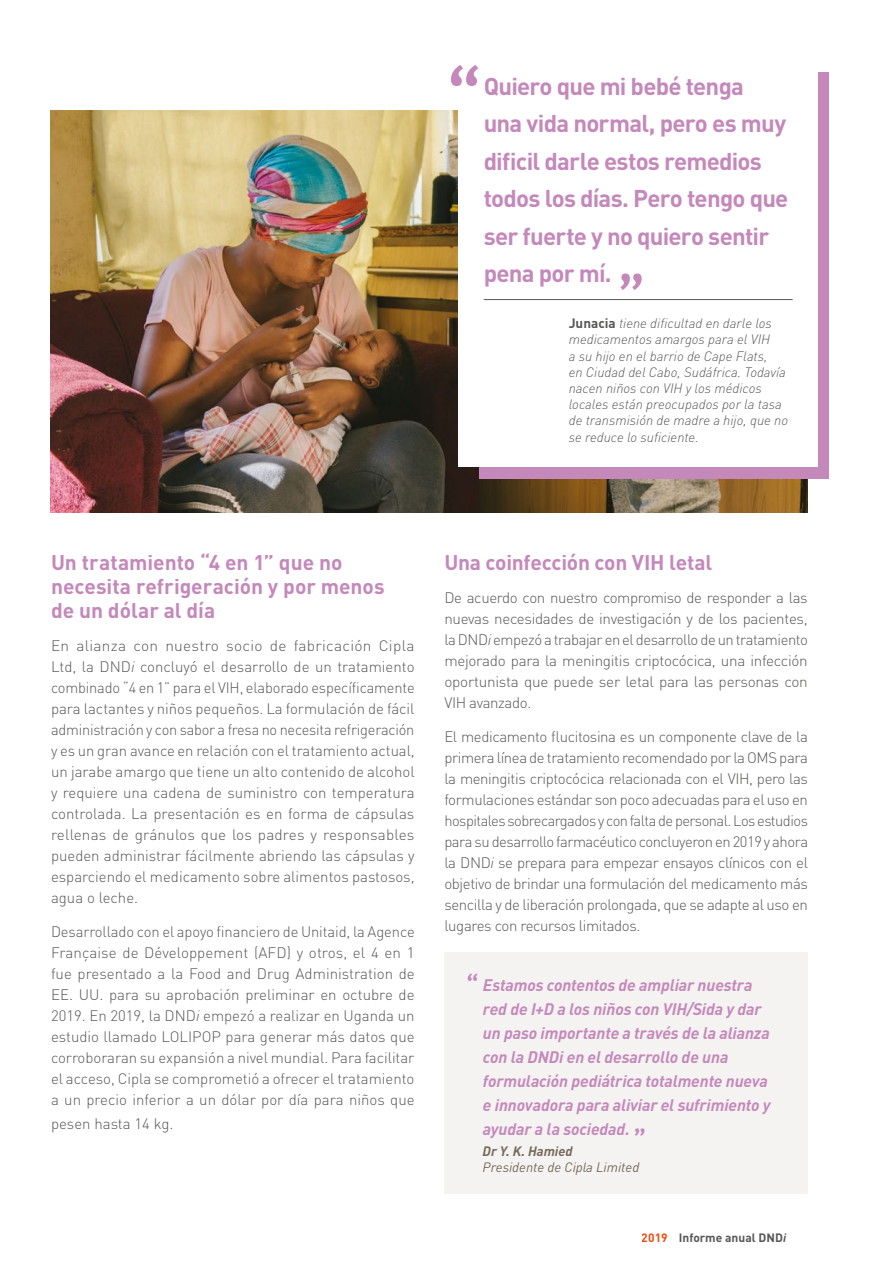
<style>
.page{position:relative;width:893px;height:1263px;background:#fff}
.page>*{position:absolute;margin:0;border:0;box-sizing:border-box;transform-origin:0 0}
.Titre_Exergue{font:700 67.5px "Trebuchet MS";color:#c588bb}
.Exergue_Maladie{font:700 52.5px "Trebuchet MS";color:#c588bb}
.Exergue_Maladie-2{font:700 24px/37.5px "DINOT";letter-spacing:-.035em;color:#c588bb}
.Titre_1{font:700 21px/24px "DINOT";letter-spacing:-.005em;color:#c588bb}
.Body_box{font:italic 700 16.5px/24px "DINOT";letter-spacing:-.005em;color:#c588bb}
.Body{font:300 15px/21px "DINOT";letter-spacing:-.01em;color:#575756;text-align:justify}
.Legende{font:italic 300 13.5px/16.2px "DINOT";color:#575756}
.Signature_box{font:italic 13.5px/16.5px "DINOT";color:#776959}
.t1{font:700 12px "DINOT";color:#575756}
.s1{font-weight:700;font-style:normal}
.s2{font-style:italic}
.s3{font-family:"Trebuchet MS";font-style:normal;font-size:24px}
.s4{font-weight:700}
.s5{color:#e94e0f}
</style>
<div class="page">
<div style="left:444px;top:952px;width:364px;height:241px;background:#f4f3f1"></div>
<img style="left:51px;top:111px;width:757px;height:401px">
<div style="left:479px;top:72px;width:350px;height:406px;background:#c588bb"></div>
<div style="left:458px;top:51px;width:360px;height:416px;background:#fff"></div>
<hr style="left:484px;top:299px;width:309px;height:1px;background:#575756">
<p class="Titre_Exergue" style="left:444px;top:48px;width:41px">“</p>
<p class="Exergue_Maladie-2" style="left:484px;top:66px;width:306px">Quiero que mi bebé tenga una vida normal, pero es muy dificil darle estos remedios todos los días. Pero tengo que ser fuerte y no quiero sentir pena por mí.</p>
<p class="Exergue_Maladie" style="left:616px;top:261px;width:32px">”</p>
<p class="Legende" style="left:569px;top:315px;width:221px"><span class="s1">Junacia</span> tiene dificultad en darle los medicamentos amargos para el VIH<br>a su hijo en el barrio de Cape Flats,<br>en Ciudad del Cabo, Sudáfrica. Todavía nacen niños con VIH y los médicos locales están preocupados por la tasa de transmisión de madre a hijo, que no se reduce lo suficiente.</p>
<p class="Titre_1" style="left:51px;top:549px;width:335px">Un tratamiento “4 en 1” que no necesita refrigeración y por menos de un dólar al día</p>
<p class="Body" style="left:51px;top:635px;width:365px">En alianza con nuestro socio de fabricación Cipla Ltd, la DND<span class="s2">i</span> concluyó el desarrollo de un tratamiento combinado “4 en 1” para el VIH, elaborado específicamente para lactantes y niños pequeños. La formulación de fácil administración y con sabor a fresa no necesita refrigeración y es un gran avance en relación con el tratamiento actual, un jarabe amargo que tiene un alto contenido de alcohol y requiere una cadena de suministro con temperatura controlada. La presentación es en forma de cápsulas rellenas de gránulos que los padres y responsables pueden administrar fácilmente abriendo las cápsulas y esparciendo el medicamento sobre alimentos pastosos, agua o leche.</p>
<p class="Body" style="left:51px;top:920px;width:365px">Desarrollado con el apoyo financiero de Unitaid, la Agence Française de Développement (AFD) y otros, el 4 en 1 fue presentado a la Food and Drug Administration de EE. UU. para su aprobación preliminar en octubre de 2019. En 2019, la DND<span class="s2">i</span> empezó a realizar en Uganda un estudio llamado LOLIPOP para generar más datos que corroboraran su expansión a nivel mundial. Para facilitar el acceso, Cipla se comprometió a ofrecer el tratamiento a un precio inferior a un dólar por día para niños que</p>
<p class="Body" style="left:51px;top:1112px;width:124px">pesen hasta 14 kg.</p>
<p class="Titre_1" style="left:444px;top:549px;width:269px">Una coinfección con VIH letal</p>
<p class="Body" style="left:444px;top:587px;width:365px">De acuerdo con nuestro compromiso de responder a las nuevas necesidades de investigación y de los pacientes, la DND<span class="s2">i</span> empezó a trabajar en el desarrollo de un tratamiento mejorado para la meningitis criptocócica, una infección oportunista que puede ser letal para las personas con VIH avanzado.</p>
<p class="Body" style="left:444px;top:725px;width:365px">El medicamento flucitosina es un componente clave de la primera línea de tratamiento recomendado por la OMS para la meningitis criptocócica relacionada con el VIH, pero las formulaciones estándar son poco adecuadas para el uso en hospitales sobrecargados y con falta de personal. Los estudios para su desarrollo farmacéutico concluyeron en 2019 y ahora la DND<span class="s2">i</span> se prepara para empezar ensayos clínicos con el objetivo de brindar una formulación del medicamento más sencilla y de liberación prolongada, que se adapte al uso en lugares con recursos limitados.</p>
<p class="Body_box" style="left:483px;top:972px;width:289px;text-indent:-17px"><span class="s3">“</span> Estamos contentos de ampliar nuestra red de I+D a los niños con VIH/Sida y dar un paso importante a través de la alianza con la DNDi en el desarrollo de una formulación pediátrica totalmente nueva e innovadora para aliviar el sufrimiento y ayudar a la sociedad. <span class="s3">”</span></p>
<p class="Signature_box" style="left:483px;top:1142px;width:158px"><span class="s4">Dr Y. K. Hamied<br></span>Presidente de Cipla Limited</p>
<p class="t1" style="left:642px;top:1229px;width:146px"><span class="s5">2019</span> Informe anual DND<span class="s2">i</span></p>
</div>
